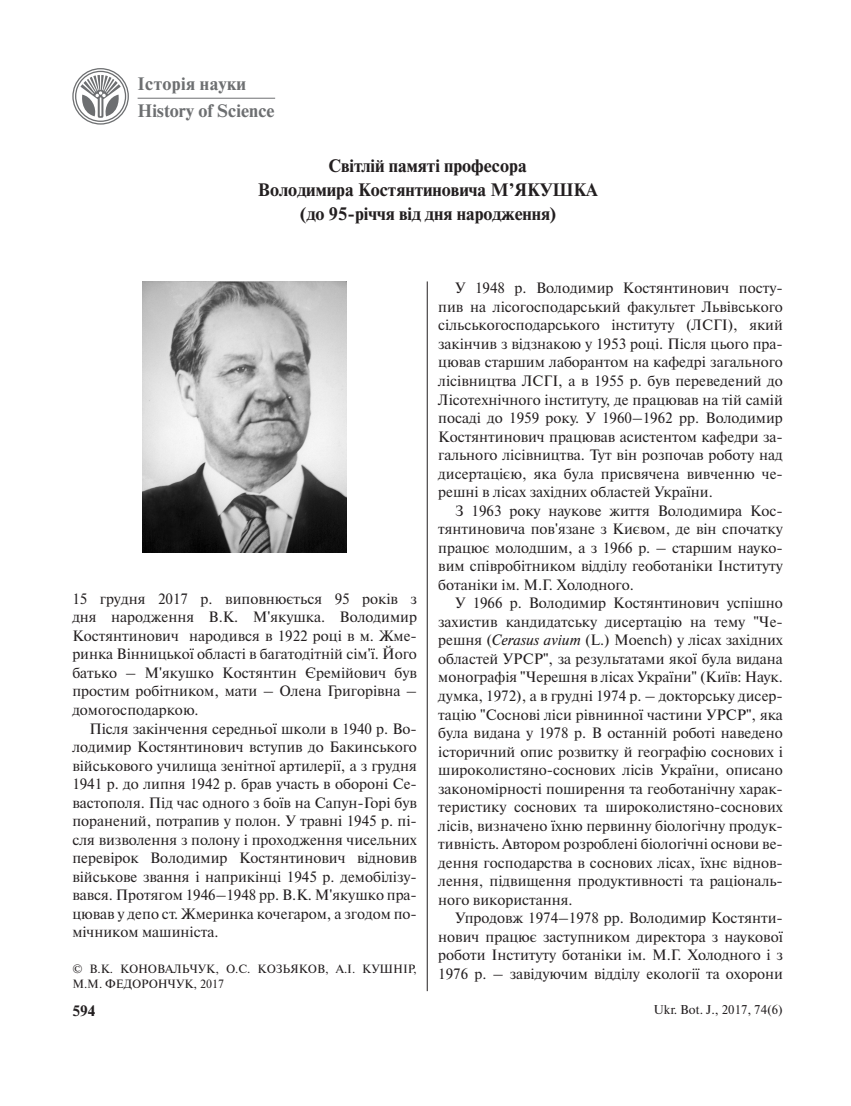
<style>
.page{position:relative;width:851px;height:1106px;background:#fff}
.page>*{position:absolute;margin:0;border:0;box-sizing:border-box;transform-origin:0 0}
.t1{font:700 18px/24px "Newton C";color:#231f20;text-align:center}
.t2{font:700 18px/27px "Newton C";color:#6d6f71}
.body_text{font:15px/18.5px "Newton C";color:#231f20;text-align:justify}
.body_text_first{font:15px/18.6px "Newton C";color:#231f20;text-align:justify}
.t3{font:700 15px "Newton C";color:#231f20}
.t4{font:12.75px "Newton C";color:#231f20}
.t5{font:12px/15px "Newton C";color:#231f20}
.s1{font-style:italic}
</style>
<div class="page">
<svg style="left:72px;top:68px;width:57px;height:57px"></svg>
<hr style="left:138px;top:98px;width:137px;height:1px;background:#6d6f71">
<hr style="left:427px;top:281px;width:1px;height:710px;background:#231f20">
<img style="left:143px;top:281px;width:203px;height:272px">
<p class="t2" style="left:138px;top:70px;width:139px">Історія науки<br>History of Science</p>
<p class="t1" style="left:258px;top:154px;width:341px">Світлій памяті професора<br>Володимира Костянтиновича М’ЯКУШКА</p>
<p class="t1" style="left:299px;top:202px;width:257px">(до 95-річчя від дня народження)</p>
<p class="body_text_first" style="left:72px;top:589px;width:346px">15 грудня 2017 р. виповнюється 95 років з дня народження В.К. М'якушка. Володимир Костянтинович народився в 1922 році в м. Жме&shy;ринка Вінницької області в багатодітній сім'ї. Його батько – М'якушко Костянтин Єремійович був простим робітником, мати – Олена Григорівна – домогосподаркою.</p>
<p class="body_text" style="left:72px;top:719px;width:346px;text-indent:17px">Після закінчення середньої школи в 1940 р. Во&shy;лодимир Костянтинович вступив до Бакинського військового училища зенітної артилерії, а з грудня 1941 р. до липня 1942 р. брав участь в обороні Се&shy;вастополя. Під час одного з боїв на Сапун-Горі був поранений, потрапив у полон. У травні 1945 р. пі&shy;сля визволення з полону і проходження чисельних перевірок Володимир Костянтинович відновив військове звання і наприкінці 1945 р. демобілізу&shy;вався. Протягом 1946–1948 рр. В.К. М'якушко пра&shy;цював у депо ст. Жмеринка кочегаром, а згодом по&shy;мічником машиніста.</p>
<p class="t5" style="left:72px;top:961px;width:346px">© В.К. КОНОВАЛЬЧУК, О.С. КОЗЬЯКОВ, А.І. КУШНІР,<br>М.М. ФЕДОРОНЧУК, 2017</p>
<p class="body_text" style="left:438px;top:279px;width:346px;text-indent:17px">У 1948 р. Володимир Костянтинович посту&shy;пив на лісогосподарський факультет Львівського сільськогосподарського інституту (ЛСГІ), який закінчив з відзнакою у 1953 році. Після цього пра&shy;цював старшим лаборантом на кафедрі загального лісівництва ЛСГІ, а в 1955 р. був переведений до Лісотехнічного інституту, де працював на тій самій посаді до 1959 року. У 1960–1962 рр. Володимир Костянтинович працював асистентом кафедри за&shy;гального лісівництва. Тут він розпочав роботу над дисертацією, яка була присвячена вивченню че&shy;решні в лісах західних областей України.</p>
<p class="body_text" style="left:438px;top:501px;width:346px;text-indent:17px">З 1963 року наукове життя Володимира Кос&shy;тянтиновича пов'язане з Києвом, де він спочатку працює молодшим, а з 1966 р. – старшим науко&shy;вим співробітником відділу геоботаніки Інституту ботаніки ім. М.Г. Холодного.</p>
<p class="body_text" style="left:438px;top:594px;width:346px;text-indent:17px">У 1966 р. Володимир Костянтинович успішно захистив кандидатську дисертацію на тему "Че&shy;решня (<span class="s1">Cerasus avium</span> (L.) Moench) у лісах західних областей УРСР", за результатами якої була видана монографія "Черешня в лісах України" (Київ: Наук. думка, 1972), а в грудні 1974 р. – докторську дисер&shy;тацію "Соснові ліси рівнинної частини УРСР", яка була видана у 1978 р. В останній роботі наведено історичний опис розвитку й географію соснових і широколистяно-соснових лісів України, описано закономірності поширення та геоботанічну харак&shy;теристику соснових та широколистяно-соснових лісів, визначено їхню первинну біологічну продук&shy;тивність. Автором розроблені біологічні основи ве&shy;дення господарства в соснових лісах, їхнє віднов&shy;лення, підвищення продуктивності та раціональ&shy;ного використання.</p>
<p class="body_text" style="left:438px;top:909px;width:346px;text-indent:17px">Упродовж 1974–1978 рр. Володимир Костянти&shy;нович працює заступником директора з наукової роботи Інституту ботаніки ім. М.Г. Холодного і з 1976 р. – завідуючим відділу екології та охорони</p>
<p class="t3" style="left:72px;top:1002px;width:25px">594</p>
<p class="t4" style="left:653px;top:1002px;width:131px">Ukr. Bot. J., 2017, 74(6)</p>
</div>
